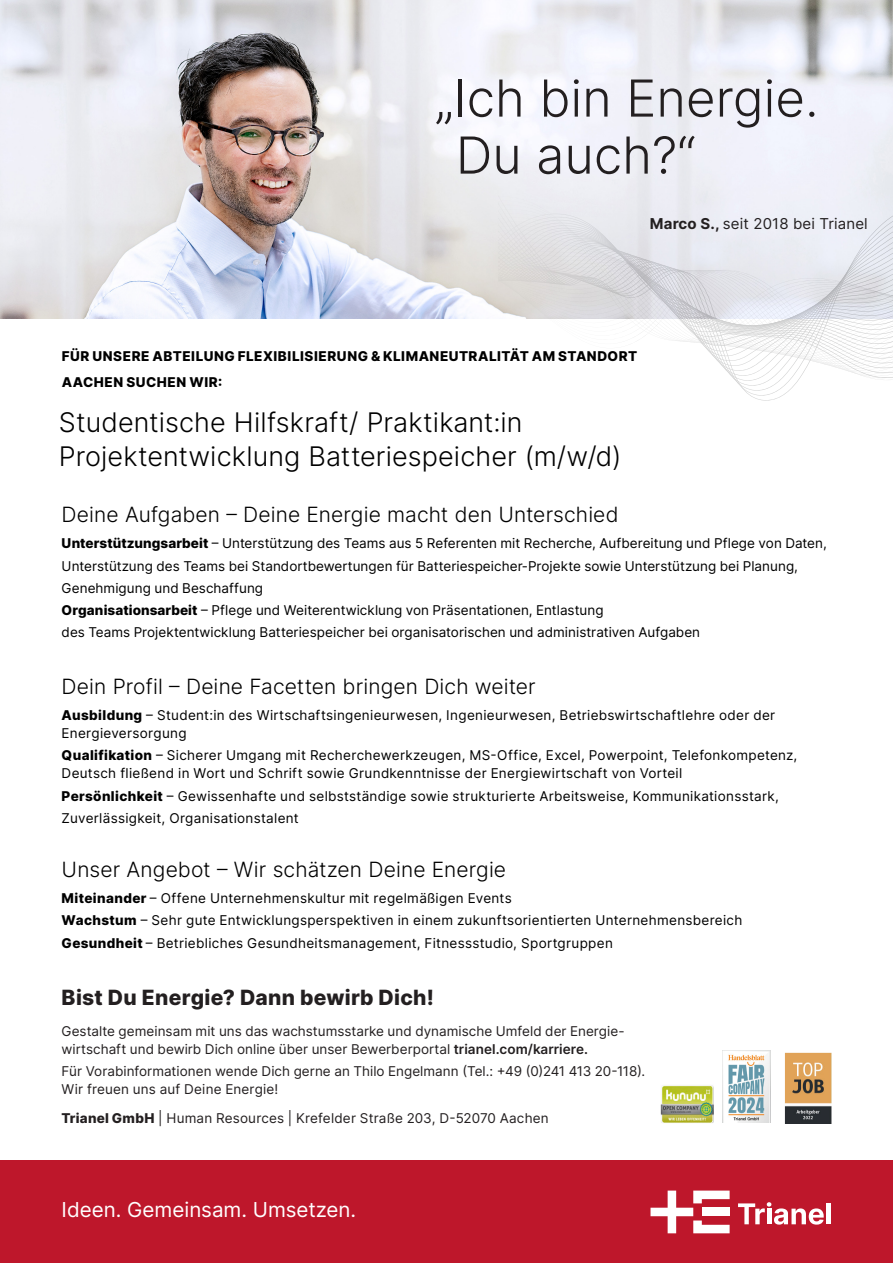
<style>
.page{position:relative;width:893px;height:1263px;background:#fff}
.page>*{position:absolute;margin:0;border:0;box-sizing:border-box;transform-origin:0 0}
.t1{font:300 51px "Inter";color:#231f20}
.t2{font:300 27px/34.5px "Inter";letter-spacing:.005em;color:#000}
.t3{font:300 21px "Inter";letter-spacing:.005em;color:#000}
.t4{font:800 21px "Inter";letter-spacing:.015em;color:#231f20}
.t5{font:20.55px "Inter";color:#fff}
.t6{font:15px "Inter";letter-spacing:.01em;color:#231f20}
.t7{font:13.5px/18px "Inter";letter-spacing:.015em;color:#000}
.t8{font:13.5px/18px "Inter";letter-spacing:.005em;color:#231f20}
.t9{font:800 13.5px/25.5px "Inter";letter-spacing:.035em;color:#000}
.s1{font-weight:700}
.s2{font-weight:800}
.s3{font-weight:600}
</style>
<div class="page">
<img style="left:784px;top:1052px;width:48px;height:71px">
<div style="left:0;top:1161px;width:893px;height:102px;background:#be172b"></div>
<svg style="left:650px;top:1190px;width:80px;height:43px"></svg>
<svg style="left:738px;top:1202px;width:86px;height:22px"></svg>
<hr style="left:827px;top:1203px;width:4px;height:21px;background:#fff">
<img style="left:0;top:0;width:893px;height:319px">
<img style="left:660px;top:1085px;width:53px;height:38px">
<svg style="left:498px;top:183px;width:395px;height:199px"></svg>
<div style="left:498px;top:189px;width:395px;height:6px;background:#edeef4"></div>
<div style="left:498px;top:196px;width:395px;height:5px;background:#ecedf3"></div>
<hr style="left:498px;top:201px;width:395px;height:4px;background:#ececf2">
<hr style="left:498px;top:205px;width:395px;height:4px;background:#ebecf3">
<hr style="left:498px;top:209px;width:395px;height:4px;background:#ebecf3">
<svg style="left:498px;top:213px;width:395px;height:4px;background:#eaebf1"></svg>
<svg style="left:498px;top:217px;width:395px;height:5px;background:#e9eaf1"></svg>
<svg style="left:498px;top:222px;width:395px;height:4px;background:#e8eaf0"></svg>
<svg style="left:498px;top:226px;width:395px;height:4px;background:#e8e9ef"></svg>
<svg style="left:498px;top:230px;width:395px;height:150px"></svg>
<img style="left:722px;top:1051px;width:49px;height:72px">
<p class="t1" style="left:435px;top:61px;width:385px">„Ich bin Energie.</p>
<p class="t1" style="left:456px;top:118px;width:241px">Du auch?“</p>
<p class="t6" style="left:650px;top:213px;width:219px"><span class="s1">Marco S.,</span> seit 2018 bei Trianel</p>
<p class="t9" style="left:62px;top:343px;width:577px">FÜR UNSERE ABTEILUNG FLEXIBILISIERUNG &amp; KLIMANEUTRALITÄT AM STANDORT<br>AACHEN SUCHEN WIR:</p>
<p class="t2" style="left:59px;top:404px;width:564px">Studentische Hilfskraft/ Praktikant:in<br>Projektentwicklung Batteriespeicher (m/w/d)</p>
<p class="t3" style="left:62px;top:499px;width:558px">Deine Aufgaben – Deine Energie macht den Unterschied</p>
<p class="t7" style="left:62px;top:534px;width:767px"><span class="s2">Unterstützungsarbeit</span> – Unterstützung des Teams aus 5 Referenten mit Recherche, Aufbereitung und Pflege von Daten,</p>
<p class="t7" style="left:62px;top:556px;width:738px">Unterstützung des Teams bei Standortbewertungen für Batteriespeicher-Projekte sowie Unterstützung bei Planung,</p>
<p class="t7" style="left:62px;top:579px;width:203px">Genehmigung und Beschaffung</p>
<p class="t7" style="left:62px;top:601px;width:543px"><span class="s2">Organisationsarbeit</span> – Pflege und Weiterentwicklung von Präsentationen, Entlastung</p>
<p class="t7" style="left:62px;top:623px;width:640px">des Teams Projektentwicklung Batteriespeicher bei organisatorischen und administrativen Aufgaben</p>
<p class="t3" style="left:62px;top:671px;width:476px">Dein Profil – Deine Facetten bringen Dich weiter</p>
<p class="t7" style="left:62px;top:706px;width:715px"><span class="s2">Ausbildung</span> – Student:in des Wirtschaftsingenieurwesen, Ingenieurwesen, Betriebswirtschaftlehre oder der<br>Energieversorgung</p>
<p class="t7" style="left:62px;top:746px;width:737px"><span class="s2">Qualifikation</span> – Sicherer Umgang mit Recherchewerkzeugen, MS-Office, Excel, Powerpoint, Telefonkompetenz,<br>Deutsch fließend in Wort und Schrift sowie Grundkenntnisse der Energiewirtschaft von Vorteil</p>
<p class="t7" style="left:62px;top:786px;width:719px"><span class="s2">Persönlichkeit</span> – Gewissenhafte und selbstständige sowie strukturierte Arbeitsweise, Kommunikationsstark,</p>
<p class="t7" style="left:62px;top:808px;width:239px">Zuverlässigkeit, Organisationstalent</p>
<p class="t3" style="left:62px;top:854px;width:446px">Unser Angebot – Wir schätzen Deine Energie</p>
<p class="t7" style="left:62px;top:889px;width:452px"><span class="s2">Miteinander</span> – Offene Unternehmenskultur mit regelmäßigen Events</p>
<p class="t7" style="left:62px;top:911px;width:682px"><span class="s2">Wachstum</span> – Sehr gute Entwicklungsperspektiven in einem zukunftsorientierten Unternehmensbereich</p>
<p class="t7" style="left:62px;top:933px;width:553px"><span class="s2">Gesundheit</span> – Betriebliches Gesundheitsmanagement, Fitnessstudio, Sportgruppen</p>
<p class="t4" style="left:62px;top:982px;width:374px">Bist Du Energie? Dann bewirb Dich!</p>
<p class="t8" style="left:62px;top:1021px;width:563px">Gestalte gemeinsam mit uns das wachstumsstarke und dynamische Umfeld der Energie&shy;wirtschaft und bewirb Dich online über unser Bewerberportal <span class="s3">trianel.com/karriere.</span></p>
<p class="t8" style="left:62px;top:1062px;width:585px">Für Vorabinformationen wende Dich gerne an Thilo Engelmann (Tel.: +49 (0)241 413 20-118).<br>Wir freuen uns auf Deine Energie!</p>
<p class="t8" style="left:62px;top:1108px;width:489px"><span class="s2">Trianel GmbH</span> | Human Resources | Krefelder Straße 203, D-52070 Aachen</p>
<p class="t5" style="left:62px;top:1194px;width:296px">Ideen. Gemeinsam. Umsetzen.</p>
</div>
